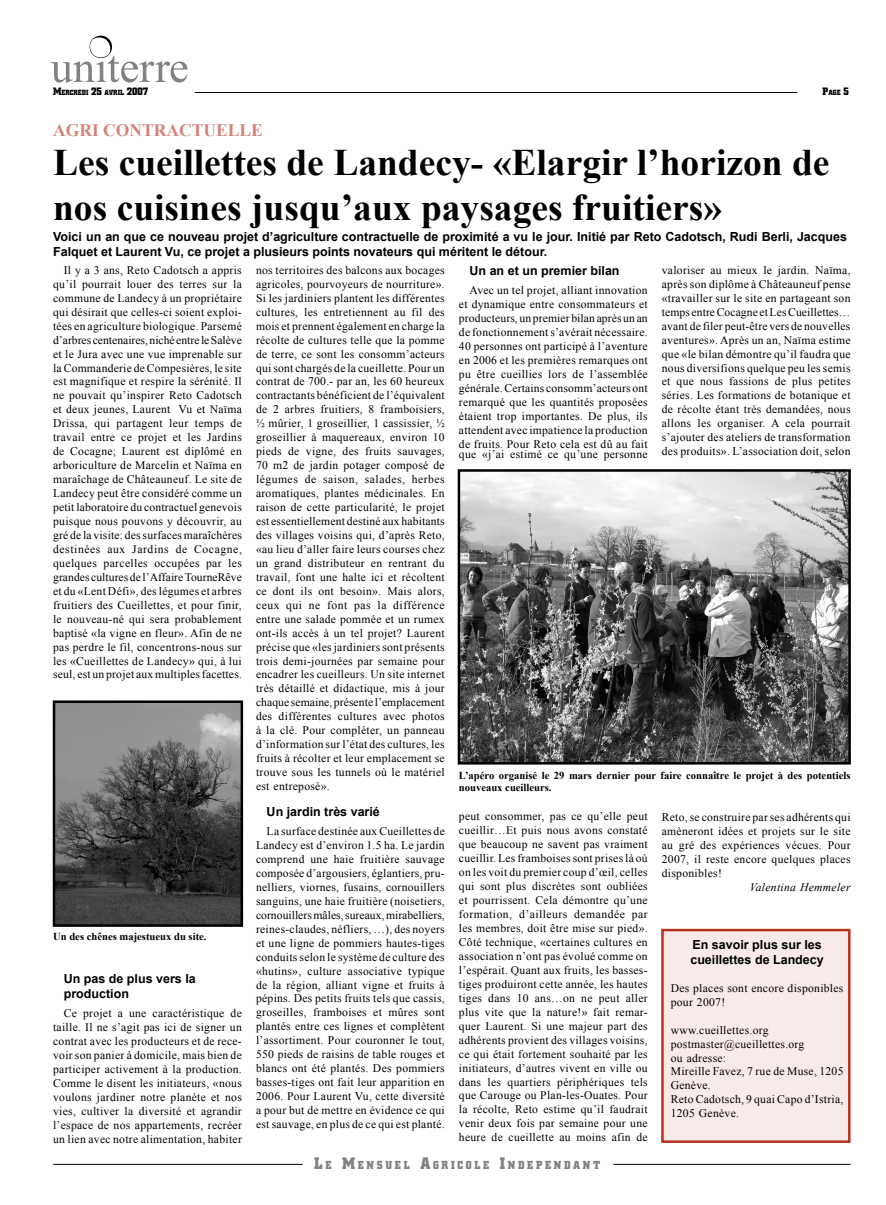
<style>
.page{position:relative;width:886px;height:1205px;background:#fff}
.page>*{position:absolute;margin:0;border:0;box-sizing:border-box;transform-origin:0 0}
.t1{font:700 37.5px/45px "Times New Roman";color:#000}
.t2{font:700 17.5px "Times New Roman";color:#d48379}
.t3{font:700 12.5px/15px "Arial";color:#000}
.t4{font:700 11.75px "Square Slabserif 711 BT";letter-spacing:.255em;color:#818084;scale:.9 1}
.t5{font:11.62px/14px "Times New Roman";letter-spacing:.025em;color:#000;text-align:justify}
.t6{font:italic 11.62px "Times New Roman";letter-spacing:.025em;color:#000}
.t7{font:700 10.62px/12.8px "Times New Roman";color:#000}
.t8{font:700 7.62px "Square Slabserif 711 BT";color:#000;scale:.9 1}
.s1{font-size:10.88px}
.s2{font-size:16.88px}
</style>
<div class="page">
<svg style="left:51px;top:36px;width:136px;height:47px"></svg>
<hr style="left:195px;top:92px;width:602px;height:1px;background:#000">
<hr style="left:53px;top:1164px;width:250px;height:1px;background:#000">
<hr style="left:613px;top:1164px;width:237px;height:1px;background:#000">
<img style="left:56px;top:703px;width:184px;height:221px">
<div style="left:53px;top:700px;width:190px;height:227px;border:2px solid #000"></div>
<img style="left:461px;top:472px;width:387px;height:289px">
<div style="left:458px;top:469px;width:393px;height:295px;border:2px solid #000"></div>
<div style="left:661px;top:929px;width:189px;height:214px;background:#f8eae9;border:2px solid #b7311f"></div>
<p class="t8" style="left:53px;top:88px;width:107px"><span class="s1">M</span>ERCREDI <span class="s1">25</span> AVRIL <span class="s1">2007</span></p>
<p class="t8" style="left:822px;top:88px;width:31px"><span class="s1">P</span>AGE <span class="s1">5</span></p>
<h2 class="t2" style="left:53px;top:118px;width:211px">AGRI c ONTRACTUELLE</h2>
<h1 class="t1" style="left:53px;top:139px;width:778px">Les cueillettes de Landecy- «Elargir l’horizon de nos cuisines jusqu’aux paysages fruitiers»</h1>
<p class="t3" style="left:53px;top:230px;width:795px">Voici un an que ce nouveau projet d’agriculture contractuelle de proximité a vu le jour. Initié par Reto Cadotsch, Rudi Berli, Jacques<br>Falquet et Laurent Vu, ce projet a plusieurs points novateurs qui méritent le détour.</p>
<p class="t5" style="left:662px;top:263px;width:190px">valoriser au mieux le jardin. Naïma, après son diplôme à Châteauneuf pense «travailler sur le site en partageant son temps entre Cocagne et Les Cueillettes… avant de filer peut-être vers de nouvelles aventures». Après un an, Naïma estime que «le bilan démontre qu’il faudra que nous diversifions quelque peu les semis et que nous fassions de plus petites séries. Les formations de botanique et de récolte étant très demandées, nous allons les organiser. A cela pourrait s’ajouter des ateliers de transformation des produits». L’association doit, selon</p>
<p class="t5" style="left:256px;top:263px;width:190px">nos territoires des balcons aux bocages agricoles, pourvoyeurs de nourriture».<br>Si les jardiniers plantent les différentes cultures, les entretiennent au fil des mois et prennent également en charge la récolte de cultures telle que la pomme de terre, ce sont les consomm’acteurs qui sont chargés de la cueillette. Pour un contrat de 700.- par an, les 60 heureux contractants bénéficient de l’équivalent de 2 arbres fruitiers, 8 framboisiers, ½ mûrier, 1 groseillier, 1 cassissier, ½ groseillier à maquereaux, environ 10 pieds de vigne, des fruits sauvages, 70 m2 de jardin potager composé de légumes de saison, salades, herbes aromatiques, plantes médicinales. En raison de cette particularité, le projet est essentiellement destiné aux habitants des villages voisins qui, d’après Reto, «au lieu d’aller faire leurs courses chez un grand distributeur en rentrant du travail, font une halte ici et récoltent ce dont ils ont besoin». Mais alors, ceux qui ne font pas la différence entre une salade pommée et un rumex ont-ils accès à un tel projet? Laurent précise que «les jardiniers sont présents trois demi-journées par semaine pour encadrer les cueilleurs. Un site internet très détaillé et didactique, mis à jour chaque semaine, présente l’emplacement des différentes cultures avec photos à la clé. Pour compléter, un panneau d’information sur l’état des cultures, les fruits à récolter et leur emplacement se trouve sous les tunnels où le matériel est entreposé».</p>
<p class="t3" style="left:267px;top:804px;width:115px">Un jardin très varié</p>
<p class="t5" style="left:256px;top:824px;width:190px;text-indent:11px">La surface destinée aux Cueillettes de Landecy est d’environ 1.5 ha. Le jardin comprend une haie fruitière sauvage composée d’argousiers, églantiers, pru&shy;nelliers, viornes, fusains, cornouillers sanguins, une haie fruitière (noisetiers, cornouillers mâles, sureaux, mirabelliers, reines-claudes, néfliers, …), des noyers et une ligne de pommiers hautes-tiges conduits selon le système de culture des «hutins», culture associative typique de la région, alliant vigne et fruits à pépins. Des petits fruits tels que cassis, groseilles, framboises et mûres sont plantés entre ces lignes et complètent l’assortiment. Pour couronner le tout, 550 pieds de raisins de table rouges et blancs ont été plantés. Des pommiers basses-tiges ont fait leur apparition en 2006. Pour Laurent Vu, cette diversité a pour but de mettre en évidence ce qui est sauvage, en plus de ce qui est planté.</p>
<p class="t5" style="left:53px;top:263px;width:190px;text-indent:11px">Il y a 3 ans, Reto Cadotsch a appris qu’il pourrait louer des terres sur la commune de Landecy à un propriétaire qui désirait que celles-ci soient exploi&shy;tées en agriculture biologique. Parsemé d’arbres centenaires, niché entre le Salève et le Jura avec une vue imprenable sur la Commanderie de Compesières, le site est magnifique et respire la sérénité. Il ne pouvait qu’inspirer Reto Cadotsch et deux jeunes, Laurent Vu et Naïma Drissa, qui partagent leur temps de travail entre ce projet et les Jardins de Cocagne; Laurent est diplômé en arboriculture de Marcelin et Naïma en maraîchage de Châteauneuf. Le site de Landecy peut être considéré comme un petit laboratoire du contractuel genevois puisque nous pouvons y découvrir, au gré de la visite: des surfaces maraîchères destinées aux Jardins de Cocagne, quelques parcelles occupées par les grandes cultures de l’Affaire TourneRêve et du «Lent Défi», des légumes et arbres fruitiers des Cueillettes, et pour finir, le nouveau-né qui sera probablement baptisé «la vigne en fleur». Afin de ne pas perdre le fil, concentrons-nous sur les «Cueillettes de Landecy» qui, à lui seul, est un projet aux multiples facettes.</p>
<p class="t3" style="left:469px;top:263px;width:152px">Un an et un premier bilan</p>
<p class="t5" style="left:459px;top:283px;width:190px;text-indent:11px">Avec un tel projet, alliant innovation et dynamique entre consommateurs et producteurs, un premier bilan après un an de fonctionnement s’avérait nécessaire.<br>40 personnes ont participé à l’aventure en 2006 et les premières remarques ont pu être cueillies lors de l’assemblée générale. Certains consomm’acteurs ont remarqué que les quantités proposées étaient trop importantes. De plus, ils attendent avec impatience la production de fruits. Pour Reto cela est dû au fait</p>
<p class="t5" style="left:459px;top:446px;width:190px">que «j’ai estimé ce qu’une personne</p>
<p class="t7" style="left:459px;top:768px;width:393px">L’apéro organisé le 29 mars dernier pour faire connaître le projet à des potentiels nouveaux cueilleurs.</p>
<p class="t5" style="left:459px;top:809px;width:190px">peut consommer, pas ce qu’elle peut cueillir…Et puis nous avons constaté que beaucoup ne savent pas vraiment cueillir. Les framboises sont prises là où on les voit du premier coup d’œil, celles qui sont plus discrètes sont oubliées et pourrissent. Cela démontre qu’une formation, d’ailleurs demandée par les membres, doit être mise sur pied».<br>Côté technique, «certaines cultures en association n’ont pas évolué comme on l’espérait. Quant aux fruits, les basses&shy;tiges produiront cette année, les hautes tiges dans 10 ans…on ne peut aller plus vite que la nature!» fait remar&shy;quer Laurent. Si une majeur part des adhérents provient des villages voisins, ce qui était fortement souhaité par les initiateurs, d’autres vivent en ville ou dans les quartiers périphériques tels que Carouge ou Plan-les-Ouates. Pour la récolte, Reto estime qu’il faudrait venir deux fois par semaine pour une heure de cueillette au moins afin de</p>
<p class="t5" style="left:662px;top:810px;width:190px">Reto, se construire par ses adhérents qui amèneront idées et projets sur le site au gré des expériences vécues. Pour 2007, il reste encore quelques places disponibles!</p>
<p class="t6" style="left:750px;top:879px;width:102px">Valentina Hemmeler</p>
<p class="t7" style="left:53px;top:930px;width:155px">Un des chênes majestueux du site.</p>
<p class="t3" style="left:690px;top:937px;width:135px">En savoir plus sur les cueillettes de Landecy</p>
<p class="t5" style="left:671px;top:980px;width:174px">Des places sont encore disponibles pour 2007!</p>
<p class="t5" style="left:671px;top:1022px;width:174px;text-align:left">www.cueillettes.org postmaster@cueillettes.org<br>ou adresse:<br>Mireille Favez, 7 rue de Muse, 1205<br>Genève.<br>Reto Cadotsch, 9 quai Capo d’Istria,<br>1205 Genève.</p>
<p class="t3" style="left:64px;top:971px;width:133px">Un pas de plus vers la production</p>
<p class="t5" style="left:53px;top:1006px;width:190px;text-indent:11px">Ce projet a une caractéristique de taille. Il ne s’agit pas ici de signer un contrat avec les producteurs et de rece&shy;voir son panier à domicile, mais bien de participer activement à la production.<br>Comme le disent les initiateurs, «nous voulons jardiner notre planète et nos vies, cultiver la diversité et agrandir l’espace de nos appartements, recréer un lien avec notre alimentation, habiter</p>
<p class="t4" style="left:314px;top:1157px;width:319px"><span class="s2">L</span>E <span class="s2">M</span>ENSUEL <span class="s2">A</span>GRICOLE <span class="s2">I</span>NDEPENDANT</p>
</div>
